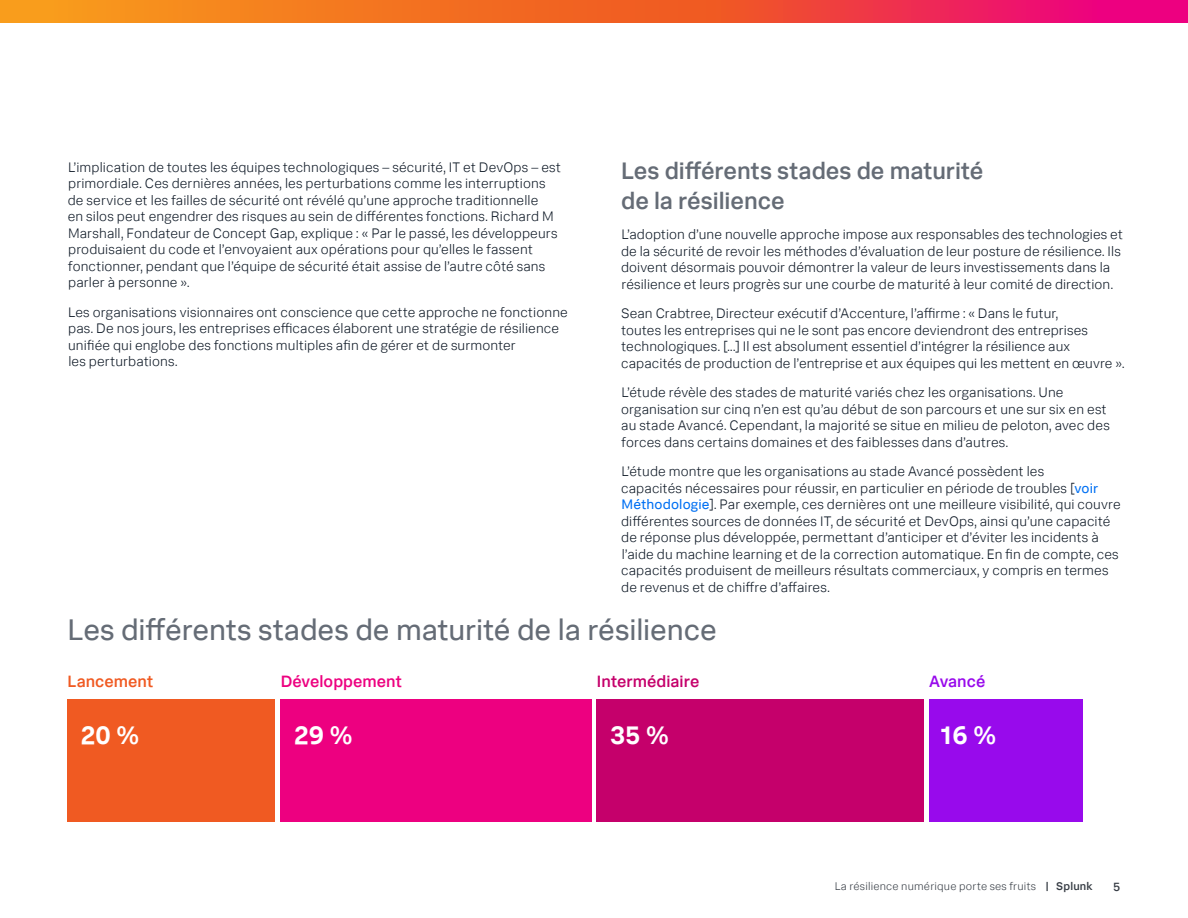
<style>
.page{position:relative;width:1188px;height:918px;background:#fff}
.page>*{position:absolute;margin:0;border:0;box-sizing:border-box;transform-origin:0 0}
.Chart_title{font:30px "Splunk Data Sans Pro";letter-spacing:-.005em;color:#656c76}
.Percentage_signs_-_w{font:700 25.5px "Splunk Data Sans Pro";letter-spacing:-.01em;color:#fff}
.Subhead_2{font:500 24px/30px "Splunk Data Sans Pro";letter-spacing:-.005em;color:#656c76}
.Percentage_text_-_wh{font:500 16.5px "Splunk Data Sans Pro";letter-spacing:.005em;color:#ed0080}
.Percentage_text_-_wh-2{font:500 16.5px "Splunk Data Sans Pro";color:#c5006b}
.Percentage_text_-_wh-3{font:500 16.5px "Splunk Data Sans Pro";letter-spacing:.005em;color:#f05a22}
.Percentage_text_-_wh-4{font:500 16.5px "Splunk Data Sans Pro";letter-spacing:.005em;color:#980aec}
.Body{font:300 13.8px/16.5px "Splunk Data Sans Pro";letter-spacing:.01em;color:#0c1724}
.t1{font:500 12px "Splunk Data Sans Pro";color:#363c44}
.t2{font:300 11.25px "Splunk Data Sans Pro";letter-spacing:.02em;color:#363c44}
.s1{font-weight:400;color:#0070f3}
.s2{font-weight:500}
</style>
<div class="page">
<svg style="left:0;top:0;width:1188px;height:23px;background:#f15836"></svg>
<div style="left:597px;top:699px;width:327px;height:123px;background:#c5006b"></div>
<div style="left:281px;top:699px;width:311px;height:123px;background:#ed0080"></div>
<div style="left:929px;top:699px;width:153px;height:123px;background:#980aec"></div>
<div style="left:68px;top:699px;width:207px;height:123px;background:#f05a22"></div>
<p class="Body" style="left:68px;top:159px;width:495px">L’implication de toutes les équipes technologiques – sécurité, IT et DevOps – est primordiale. Ces dernières années, les perturbations comme les interruptions de service et les failles de sécurité ont révélé qu’une approche traditionnelle<br>en silos peut engendrer des risques au sein de différentes fonctions. Richard M Marshall, Fondateur de Concept Gap, explique : « Par le passé, les développeurs produisaient du code et l’envoyaient aux opérations pour qu’elles le fassent fonctionner, pendant que l’équipe de sécurité était assise de l’autre côté sans parler à personne ».</p>
<p class="Body" style="left:68px;top:304px;width:501px">Les organisations visionnaires ont conscience que cette approche ne fonctionne pas. De nos jours, les entreprises efficaces élaborent une stratégie de résilience unifiée qui englobe des fonctions multiples afin de gérer et de surmonter<br>les perturbations.</p>
<p class="Subhead_2" style="left:621px;top:155px;width:364px">Les différents stades de maturité de la résilience</p>
<p class="Body" style="left:621px;top:226px;width:503px">L’adoption d’une nouvelle approche impose aux responsables des technologies et de la sécurité de revoir les méthodes d’évaluation de leur posture de résilience. Ils doivent désormais pouvoir démontrer la valeur de leurs investissements dans la résilience et leurs progrès sur une courbe de maturité à leur comité de direction.</p>
<p class="Body" style="left:621px;top:305px;width:505px">Sean Crabtree, Directeur exécutif d’Accenture, l’affirme : « Dans le futur,<br>toutes les entreprises qui ne le sont pas encore deviendront des entreprises technologiques. [...] Il est absolument essentiel d’intégrer la résilience aux capacités de production de l’entreprise et aux équipes qui les mettent en œuvre ».</p>
<p class="Body" style="left:621px;top:384px;width:490px">L’étude révèle des stades de maturité variés chez les organisations. Une organisation sur cinq n’en est qu’au début de son parcours et une sur six en est au stade Avancé. Cependant, la majorité se situe en milieu de peloton, avec des forces dans certains domaines et des faiblesses dans d’autres.</p>
<p class="Body" style="left:621px;top:463px;width:501px">L’étude montre que les organisations au stade Avancé possèdent les<br>capacités nécessaires pour réussir, en particulier en période de troubles [<span class="s1">voir Méthodologie</span>]. Par exemple, ces dernières ont une meilleure visibilité, qui couvre différentes sources de données IT, de sécurité et DevOps, ainsi qu’une capacité de réponse plus développée, permettant d’anticiper et d’éviter les incidents à l’aide du machine learning et de la correction automatique. En fin de compte, ces capacités produisent de meilleurs résultats commerciaux, y compris en termes de revenus et de chiffre d’affaires.</p>
<p class="Chart_title" style="left:68px;top:612px;width:651px">Les différents stades de maturité de la résilience</p>
<p class="Percentage_text_-_wh-3" style="left:68px;top:671px;width:88px">Lancement</p>
<p class="Percentage_text_-_wh" style="left:281px;top:671px;width:123px">Développement</p>
<p class="Percentage_text_-_wh-2" style="left:597px;top:671px;width:104px">Intermédiaire</p>
<p class="Percentage_text_-_wh-4" style="left:929px;top:671px;width:58px">Avancé</p>
<p class="Percentage_signs_-_w" style="left:81px;top:720px;width:60px">20 <span class="s2">%</span></p>
<p class="Percentage_signs_-_w" style="left:294px;top:720px;width:60px">29 <span class="s2">%</span></p>
<p class="Percentage_signs_-_w" style="left:610px;top:720px;width:60px">35 <span class="s2">%</span></p>
<p class="Percentage_signs_-_w" style="left:939px;top:720px;width:59px">16 <span class="s2">%</span></p>
<p class="t2" style="left:835px;top:880px;width:260px">La résilience numérique porte ses fruits <span class="s2">| Splunk</span></p>
<p class="t1" style="left:1113px;top:880px;width:9px">5</p>
</div>
